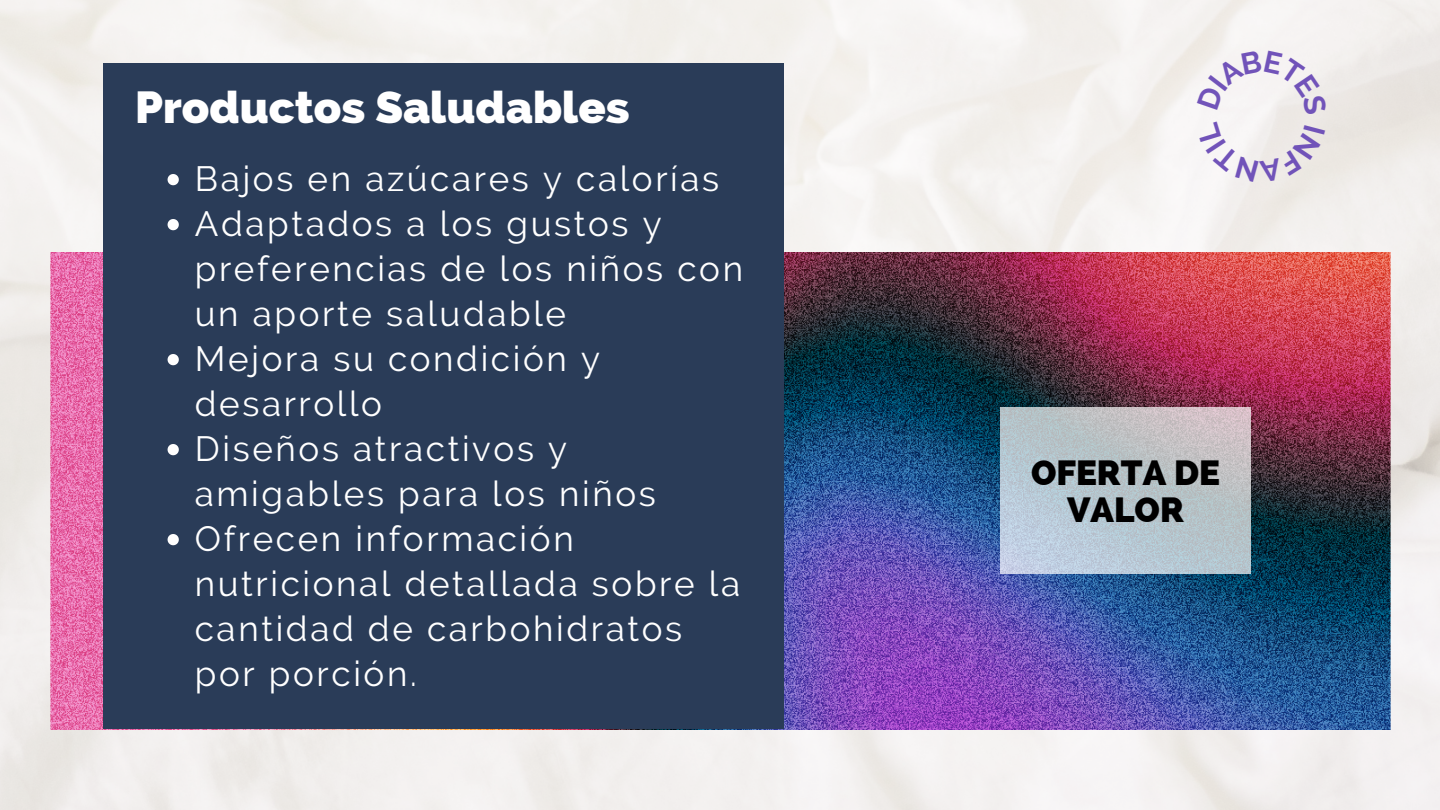
<style>
.page{position:relative;width:1440px;height:810px;background:#fff}
.page>*{position:absolute;margin:0;border:0;box-sizing:border-box;transform-origin:0 0}
.t1{font:800 45px "Raleway";color:#fff}
.t2{font:35px/45px "Raleway";letter-spacing:.075em;color:#fff}
.t3{font:800 35px "Raleway";color:#000}
</style>
<div class="page">
<img style="left:0;top:0;width:1440px;height:810px">
<img style="left:50px;top:253px;width:1340px;height:476px">
<div style="left:104px;top:63px;width:680px;height:666px;background:#2a3c58"></div>
<svg style="left:1001px;top:408px;width:250px;height:166px;background:#bbc5cd"></svg>
<svg style="left:168px;top:174px;width:11px;height:11px"></svg>
<svg style="left:168px;top:219px;width:11px;height:11px"></svg>
<svg style="left:168px;top:354px;width:11px;height:11px"></svg>
<svg style="left:168px;top:444px;width:11px;height:11px"></svg>
<svg style="left:168px;top:534px;width:11px;height:11px"></svg>
<svg style="left:1197px;top:50px;width:130px;height:65px"></svg>
<svg style="left:1196px;top:121px;width:129px;height:62px"></svg>
<p class="t1" style="left:135px;top:80px;width:496px">Productos Saludables</p>
<p class="t2" style="left:195px;top:156px;width:526px">Bajos en azúcares y calorías</p>
<p class="t2" style="left:195px;top:201px;width:550px">Adaptados a los gustos y preferencias de los niños con un aporte saludable</p>
<p class="t2" style="left:195px;top:336px;width:407px">Mejora su condición y desarrollo</p>
<p class="t2" style="left:195px;top:426px;width:463px">Diseños atractivos y amigables para los niños</p>
<p class="t2" style="left:195px;top:516px;width:547px">Ofrecen información nutricional detallada sobre la cantidad de carbohidratos por porción.</p>
<p class="t3" style="left:1031px;top:452px;width:191px">OFERTA DE</p>
<p class="t3" style="left:1067px;top:489px;width:118px">VALOR</p>
</div>
